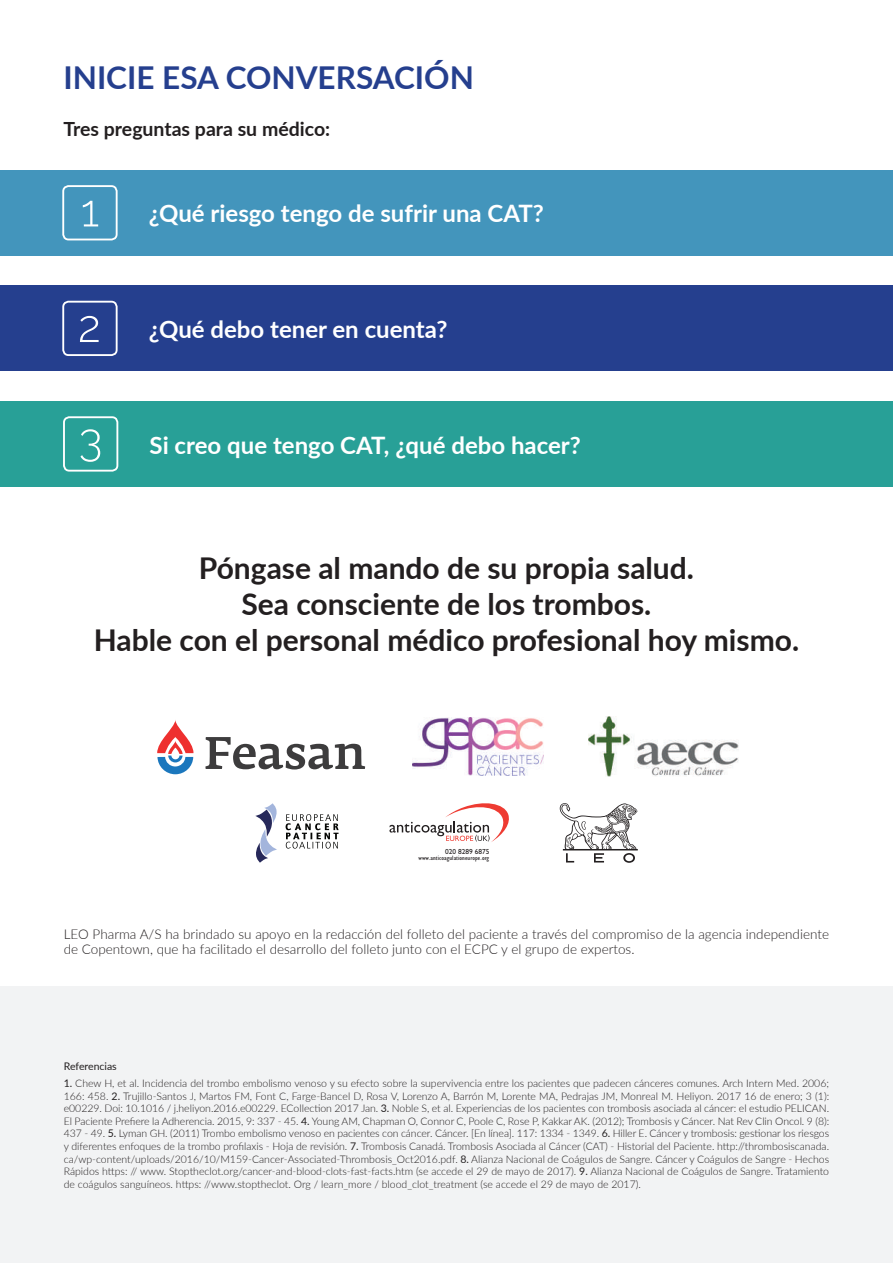
<style>
.page{position:relative;width:893px;height:1263px;background:#fff}
.page>*{position:absolute;margin:0;border:0;box-sizing:border-box;transform-origin:0 0}
.t1{font:700 31.5px "Lato";color:#253f8e}
.t2{font:700 30px/36px "Lato";color:#231f20;text-align:center}
.t3{font:700 24px "Lato";color:#fff}
.t4{font:700 19.5px "Lato";color:#231f20}
.t5{font:300 13.5px/15px "Lato";color:#231f20}
.t6{font:300 10.5px/12.6px "Lato";color:#231f20;text-align:justify}
.t7{font:10.5px "Lato";color:#231f20}
.t8{font:7.35px "Gill Sans";color:#231f20}
.t9{font:condensed 6.45px "Gill Sans";letter-spacing:.01em;color:#231f20;scale:1.19 1}
.s1{font-weight:400}
</style>
<div class="page">
<div style="left:0;top:986px;width:893px;height:277px;background:#f2f3f4"></div>
<div style="left:0;top:401px;width:893px;height:85px;background:#28a097"></div>
<div style="left:63px;top:416px;width:55px;height:56px;border:2px solid #fff;border-radius:5px"></div>
<svg style="left:80px;top:429px;width:20px;height:33px"></svg>
<div style="left:0;top:170px;width:893px;height:85px;background:#4395bc"></div>
<div style="left:62px;top:185px;width:56px;height:55px;border:2px solid #fff;border-radius:5px"></div>
<svg style="left:83px;top:201px;width:15px;height:25px"></svg>
<div style="left:0;top:286px;width:893px;height:85px;background:#253f8e"></div>
<div style="left:62px;top:301px;width:56px;height:55px;border:2px solid #fff;border-radius:5px"></div>
<svg style="left:80px;top:316px;width:19px;height:26px"></svg>
<svg style="left:255px;top:803px;width:22px;height:60px"></svg>
<svg style="left:286px;top:814px;width:53px;height:34px"></svg>
<svg style="left:389px;top:803px;width:120px;height:39px"></svg>
<svg style="left:560px;top:803px;width:78px;height:60px"></svg>
<img style="left:412px;top:717px;width:132px;height:58px">
<svg style="left:205px;top:737px;width:160px;height:32px"></svg>
<svg style="left:157px;top:720px;width:36px;height:54px"></svg>
<img style="left:589px;top:717px;width:150px;height:59px">
<h1 class="t1" style="left:63px;top:54px;width:412px">INICIE ESA CONVERSACIÓN</h1>
<h3 class="t4" style="left:63px;top:114px;width:268px">Tres preguntas para su médico:</h3>
<h3 class="t3" style="left:149px;top:196px;width:396px">¿Qué riesgo tengo de sufrir una CAT?</h3>
<h3 class="t3" style="left:149px;top:312px;width:300px">¿Qué debo tener en cuenta?</h3>
<h3 class="t3" style="left:150px;top:427px;width:433px">Si creo que tengo CAT, ¿qué debo hacer?</h3>
<h2 class="t2" style="left:94px;top:549px;width:707px">Póngase al mando de su propia salud.<br>Sea consciente de los trombos.<br>Hable con el personal médico profesional hoy mismo.</h2>
<p class="t8" style="left:445px;top:847px;width:46px">020 8289 6875</p>
<p class="t9" style="left:418px;top:854px;width:61px">www.anticoagulationeurope.org</p>
<p class="t5" style="left:64px;top:926px;width:767px">LEO Pharma A/S ha brindado su apoyo en la redacción del folleto del paciente a través del compromiso de la agencia independiente de Copentown, que ha facilitado el desarrollo del folleto junto con el ECPC y el grupo de expertos.</p>
<p class="t7" style="left:64px;top:1059px;width:55px">Referencias</p>
<p class="t6" style="left:64px;top:1076px;width:767px"><span class="s1">1.</span> Chew H, et al. Incidencia del trombo embolismo venoso y su efecto sobre la supervivencia entre los pacientes que padecen cánceres comunes. Arch Intern Med. 2006; 166: 458. <span class="s1">2.</span> Trujillo-Santos J, Martos FM, Font C, Farge-Bancel D, Rosa V, Lorenzo A, Barrón M, Lorente MA, Pedrajas JM, Monreal M. Heliyon. 2017 16 de enero; 3 (1): e00229. Doi: 10.1016 / j.heliyon.2016.e00229. ECollection 2017 Jan. <span class="s1">3.</span> Noble S, et al. Experiencias de los pacientes con trombosis asociada al cáncer: el estudio PELICAN.<br>El Paciente Prefiere la Adherencia. 2015, 9: 337 - 45. <span class="s1">4.</span> Young AM, Chapman O, Connor C, Poole C, Rose P, Kakkar AK. (2012); Trombosis y Cáncer. Nat Rev Clin Oncol. 9 (8):<br>437 - 49. <span class="s1">5.</span> Lyman GH. (2011) Trombo embolismo venoso en pacientes con cáncer. Cáncer. [En línea]. 117: 1334 - 1349. <span class="s1">6.</span> Hiller E. Cáncer y trombosis: gestionar los riesgos y diferentes enfoques de la trombo profilaxis - Hoja de revisión. <span class="s1">7.</span> Trombosis Canadá. Trombosis Asociada al Cáncer (CAT) - Historial del Paciente. http://thrombosiscanada. ca/wp-content/uploads/2016/10/M159-Cancer-Associated-Thrombosis_Oct2016.pdf. <span class="s1">8.</span> Alianza Nacional de Coágulos de Sangre. Cáncer y Coágulos de Sangre - Hechos Rápidos https: // www. Stoptheclot.org/cancer-and-blood-clots-fast-facts.htm (se accede el 29 de mayo de 2017). <span class="s1">9.</span> Alianza Nacional de Coágulos de Sangre. Tratamiento de coágulos sanguíneos. https: //www.stoptheclot. Org / learn_more / blood_clot_treatment (se accede el 29 de mayo de 2017).</p>
</div>
